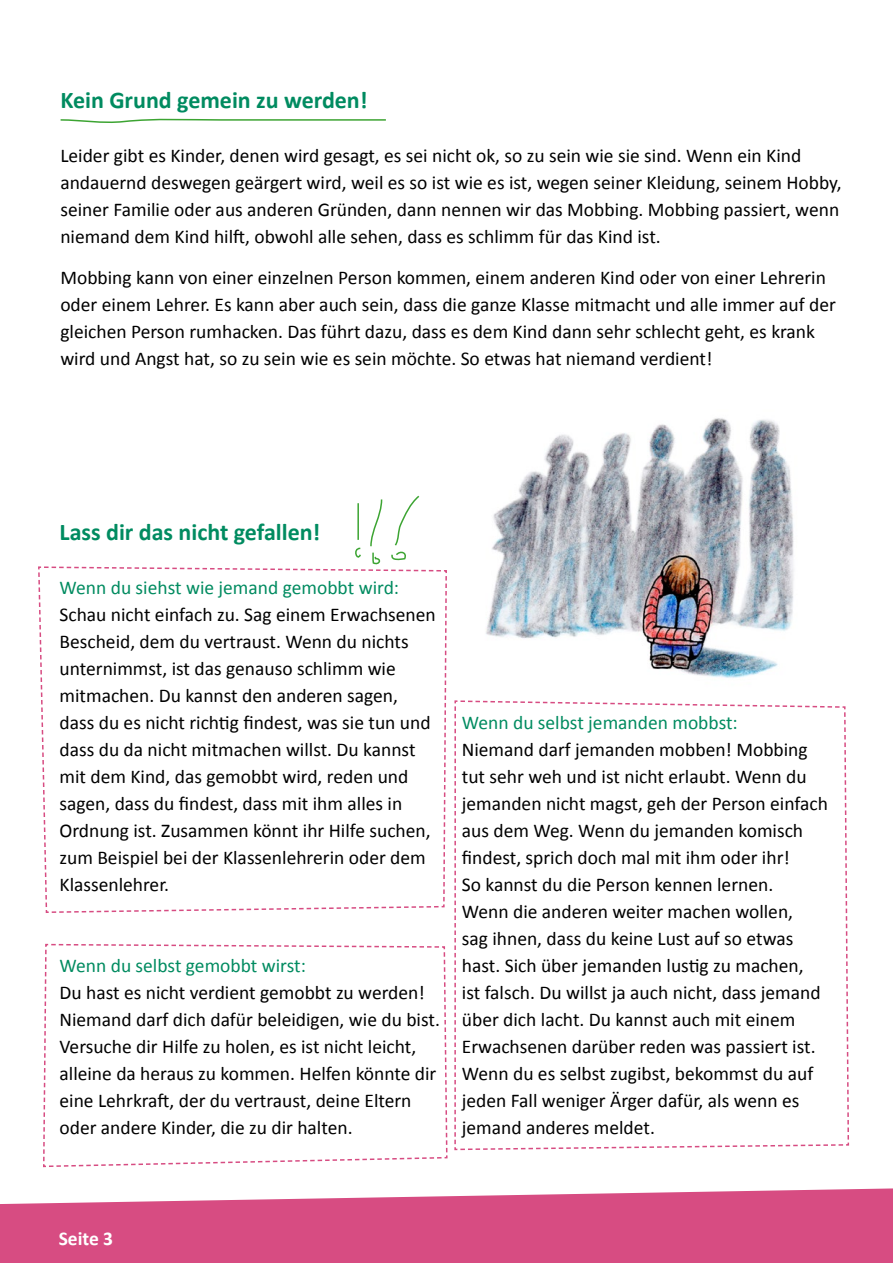
<style>
.page{position:relative;width:893px;height:1263px;background:#fff}
.page>*{position:absolute;margin:0;border:0;box-sizing:border-box;transform-origin:0 0}
.t1{font:700 24px "Calibri";color:#008b60}
.t2{font:19.5px/27px "Calibri";color:#000}
.t3{font:19.5px "Calibri";color:#008b60}
.t4{font:700 19.5px "Calibri";color:#fff}
</style>
<div class="page">
<img style="left:486px;top:418px;width:308px;height:260px">
<svg style="left:0;top:1188px;width:893px;height:75px;background:#db5f8f"></svg>
<svg style="left:60px;top:118px;width:326px;height:5px"></svg>
<svg style="left:454px;top:700px;width:396px;height:451px"></svg>
<svg style="left:38px;top:566px;width:409px;height:347px"></svg>
<svg style="left:43px;top:943px;width:405px;height:225px"></svg>
<p class="t1" style="left:60px;top:85px;width:309px">Kein Grund gemein zu werden!</p>
<p class="t2" style="left:60px;top:142px;width:783px">Leider gibt es Kinder, denen wird gesagt, es sei nicht ok, so zu sein wie sie sind. Wenn ein Kind andauernd deswegen geärgert wird, weil es so ist wie es ist, wegen seiner Kleidung, seinem Hobby, seiner Familie oder aus anderen Gründen, dann nennen wir das Mobbing. Mobbing passiert, wenn niemand dem Kind hilft, obwohl alle sehen, dass es schlimm für das Kind ist.</p>
<p class="t2" style="left:60px;top:264px;width:777px">Mobbing kann von einer einzelnen Person kommen, einem anderen Kind oder von einer Lehrerin oder einem Lehrer. Es kann aber auch sein, dass die ganze Klasse mitmacht und alle immer auf der gleichen Person rumhacken. Das führt dazu, dass es dem Kind dann sehr schlecht geht, es krank wird und Angst hat, so zu sein wie es sein möchte. So etwas hat niemand verdient!</p>
<p class="t1" style="left:60px;top:517px;width:262px">Lass dir das nicht gefallen!</p>
<p class="t3" style="left:60px;top:575px;width:341px">Wenn du siehst wie jemand gemobbt wird:</p>
<p class="t2" style="left:60px;top:601px;width:378px">Schau nicht einfach zu. Sag einem Erwachsenen Bescheid, dem du vertraust. Wenn du nichts unternimmst, ist das genauso schlimm wie mitmachen. Du kannst den anderen sagen, dass du es nicht richtig findest, was sie tun und dass du da nicht mitmachen willst. Du kannst mit dem Kind, das gemobbt wird, reden und sagen, dass du findest, dass mit ihm alles in Ordnung ist. Zusammen könnt ihr Hilfe suchen, zum Beispiel bei der Klassenlehrerin oder dem Klassenlehrer.</p>
<p class="t3" style="left:60px;top:953px;width:248px">Wenn du selbst gemobbt wirst:</p>
<p class="t2" style="left:60px;top:979px;width:382px">Du hast es nicht verdient gemobbt zu werden!<br>Niemand darf dich dafür beleidigen, wie du bist.<br>Versuche dir Hilfe zu holen, es ist nicht leicht, alleine da heraus zu kommen. Helfen könnte dir eine Lehrkraft, der du vertraust, deine Eltern oder andere Kinder, die zu dir halten.</p>
<p class="t3" style="left:462px;top:710px;width:277px">Wenn du selbst jemanden mobbst:</p>
<p class="t2" style="left:462px;top:736px;width:368px">Niemand darf jemanden mobben! Mobbing tut sehr weh und ist nicht erlaubt. Wenn du jemanden nicht magst, geh der Person einfach aus dem Weg. Wenn du jemanden komisch findest, sprich doch mal mit ihm oder ihr!<br>So kannst du die Person kennen lernen.<br>Wenn die anderen weiter machen wollen,<br>sag ihnen, dass du keine Lust auf so etwas hast. Sich über jemanden lustig zu machen,<br>ist falsch. Du willst ja auch nicht, dass jemand über dich lacht. Du kannst auch mit einem Erwachsenen darüber reden was passiert ist.<br>Wenn du es selbst zugibst, bekommst du auf jeden Fall weniger Ärger dafür, als wenn es jemand anderes meldet.</p>
<p class="t4" style="left:59px;top:1226px;width:56px">Seite 3</p>
</div>
